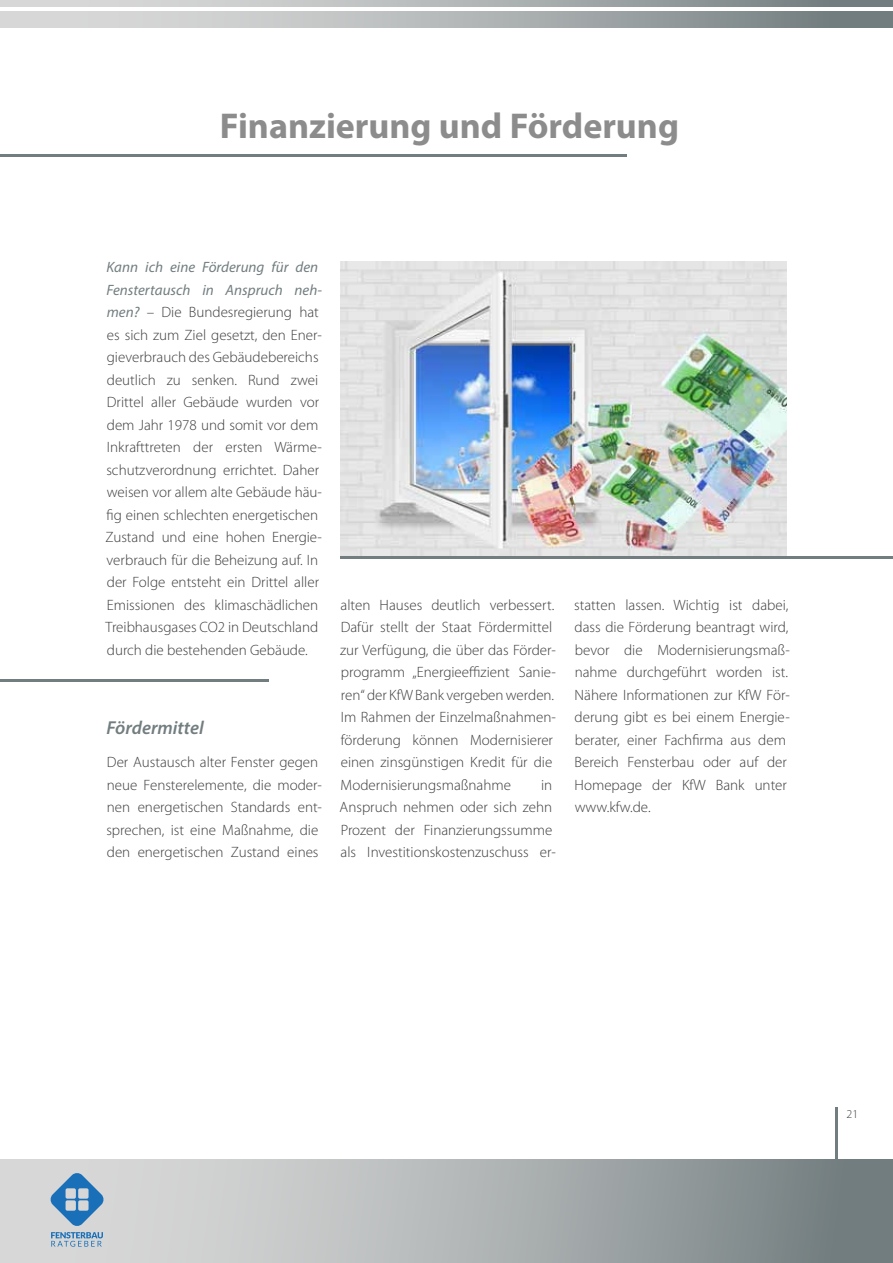
<style>
.page{position:relative;width:893px;height:1263px;background:#fff}
.page>*{position:absolute;margin:0;border:0;box-sizing:border-box;transform-origin:0 0}
.t1{font:700 36px "Myriad Pro";color:#8c8c8c}
.t2{font:italic 600 18.75px "Myriad Pro";color:#727d7f}
.t3{font:300 15px/22.5px "Myriad Pro";color:#3c3c3c}
.t4{font:300 12px "Myriad Pro";color:#3c3c3c}
.s1{font-weight:400;font-style:italic;color:#727d7f}
</style>
<div class="page">
<img style="left:340px;top:261px;width:447px;height:296px">
<hr style="left:340px;top:557px;width:553px;height:2px;background:#727d7f">
<hr style="left:0;top:154px;width:626px;height:3px;background:#727d7f">
<svg style="left:0;top:0;width:893px;height:7px;background:#aeb3b3"></svg>
<svg style="left:0;top:11px;width:893px;height:16px;background:#aeb3b3"></svg>
<hr style="left:836px;top:1108px;width:2px;height:155px;background:#727d7f">
<hr style="left:0;top:679px;width:268px;height:3px;background:#727d7f">
<div style="left:0;top:1159px;width:893px;height:104px;background:linear-gradient(to right,#e8e6e6,#768082)"></div>
<svg style="left:50px;top:1172px;width:54px;height:75px;background:#8eafca"></svg>
<h1 class="t1" style="left:220px;top:102px;width:461px">Finanzierung und Förderung</h1>
<p class="t3" style="left:105px;top:256px;width:218px"><span class="s1">Kann ich eine Förderung für den Fenstertausch in Anspruch neh&shy;men?</span> – Die Bundesregierung hat es sich zum Ziel gesetzt, den Ener&shy;gieverbrauch des Gebäudebereichs deutlich zu senken. Rund zwei Drittel aller Gebäude wurden vor dem Jahr 1978 und somit vor dem Inkrafttreten der ersten Wärme&shy;schutzverordnung errichtet. Daher weisen vor allem alte Gebäude häu&shy;fig einen schlechten energetischen Zustand und eine hohen Energie&shy;verbrauch für die Beheizung auf. In der Folge entsteht ein Drittel aller Emissionen des klimaschädlichen Treibhausgases CO2 in Deutschland durch die bestehenden Gebäude.</p>
<p class="t2" style="left:107px;top:716px;width:99px">Fördermittel</p>
<p class="t3" style="left:106px;top:751px;width:217px">Der Austausch alter Fenster gegen neue Fensterelemente, die moder&shy;nen energetischen Standards ent&shy;sprechen, ist eine Maßnahme, die den energetischen Zustand eines</p>
<p class="t3" style="left:340px;top:593px;width:217px">alten Hauses deutlich verbessert.<br>Dafür stellt der Staat Fördermittel zur Verfügung, die über das Förder&shy;programm „Energieeffizient Sanie&shy;ren“ der KfW Bank vergeben werden.<br>Im Rahmen der Einzelmaßnahmen&shy;förderung können Modernisierer einen zinsgünstigen Kredit für die Modernisierungsmaßnahme</p>
<p class="t3" style="left:340px;top:773px;width:218px;text-indent:201px">in<br>Anspruch nehmen oder sich zehn<br>Prozent der Finanzierungssumme als Investitionskostenzuschuss er-</p>
<p class="t3" style="left:574px;top:593px;width:217px">statten lassen. Wichtig ist dabei, dass die Förderung beantragt wird, bevor die Modernisierungsmaß&shy;nahme durchgeführt worden ist.<br>Nähere Informationen zur KfW För&shy;derung gibt es bei einem Energie&shy;berater, einer Fachfirma aus dem<br>Bereich Fensterbau oder auf der<br>Homepage der KfW Bank unter www.kfw.de.</p>
<p class="t4" style="left:846px;top:1106px;width:13px">21</p>
</div>
